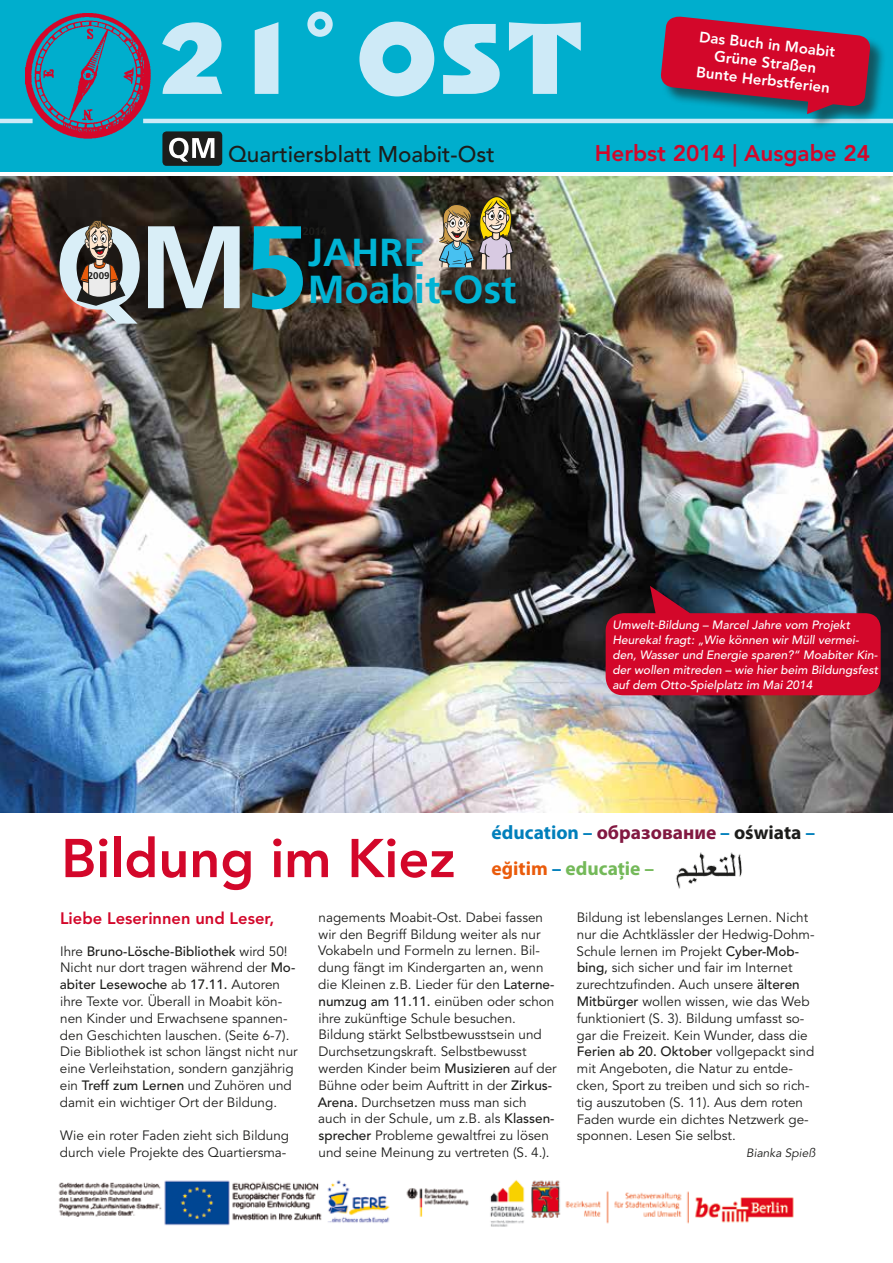
<style>
.page{position:relative;width:893px;height:1263px;background:#fff}
.page>*{position:absolute;margin:0;border:0;box-sizing:border-box;transform-origin:0 0}
.t1{font:700 120.75px "Frutiger 65";color:#00b4d5}
.t2{font:94.5px "Nimrod";color:#ceeaf7}
.t3{font:800 54px "Avenir LT Pro";color:#d3072a}
.t4{font:700 40.2px/36.9px "Frutiger 65";color:#00b4d5}
.t5{font:500 22.5px "Avenir LT Pro";color:#1d1d1b}
.t6{font:800 22.5px "Avenir LT Pro";color:#d3072a}
.t7{font:700 19.5px/36px "Myriad Pro";color:#007fbb}
.t8{font:800 16.5px "Avenir LT Pro";color:#d3072a}
.t9{font:800 15px/18px "Avenir LT Pro";color:#fff;text-align:center}
.t10{font:13.5px/16.8px "Avenir LT Pro";color:#1d1d1b}
.t11{font:500 13.5px "Avenir";color:#1d1d1b}
.t12{font:italic 500 12px/15px "Avenir";color:#fff}
.t13{font:italic 12px "Avenir LT Pro";color:#1d1d1b}
.t14{font:700 10.05px "Frutiger 65";color:#1d1d1b}
.s1{color:#821841}
.s2{color:#1d1d1b}
.s3{color:#ea5b0b}
.s4{color:#74b959}
.s5{font-family:"Avenir LT Pro";font-weight:400}
.s6{font-family:"Avenir";font-weight:500}
</style>
<div class="page">
<div style="left:0;top:0;width:893px;height:171px;background:#00aecd"></div>
<hr style="left:143px;top:119px;width:750px;height:4px;background:#ceeaf7">
<hr style="left:0;top:119px;width:33px;height:4px;background:#ceeaf7">
<img style="left:26px;top:13px;width:124px;height:125px">
<div style="left:162px;top:131px;width:60px;height:35px;background:#1d1d1b;border-radius:4px"></div>
<svg style="left:169px;top:138px;width:45px;height:24px"></svg>
<img style="left:0;top:176px;width:893px;height:636px">
<svg style="left:606px;top:586px;width:277px;height:109px;background:#aa1735"></svg>
<img style="left:675px;top:852px;width:67px;height:36px">
<img style="left:58px;top:1180px;width:736px;height:47px">
<svg style="left:148px;top:226px;width:92px;height:82px;background:#95a0a3"></svg>
<img style="left:439px;top:196px;width:75px;height:74px">
<img style="left:60px;top:220px;width:80px;height:104px">
<div style="left:662px;top:18px;width:225px;height:112px;background:#1d1d1b;opacity:.6"></div>
<svg style="left:661px;top:16px;width:210px;height:98px"></svg>
<h2 class="t2" style="left:156px;top:-8px;width:432px">21˚ OST</h2>
<p class="t9" style="left:700px;top:28px;width:138px;rotate:6deg">Das Buch in Moabit<br>Grüne Straßen<br>Bunte Herbstferien</p>
<p class="t14" style="left:88px;top:270px;width:23px">2009</p>
<h3 class="t5" style="left:228px;top:140px;width:268px">Quartiersblatt Moabit-Ost</h3>
<h3 class="t6" style="left:595px;top:140px;width:277px">Herbst 2014 | Ausgabe 24</h3>
<h1 class="t1" style="left:244px;top:199px;width:67px">5</h1>
<h3 class="t4" style="left:308px;top:233px;width:210px">JAHRE<br>Moabit-Ost</h3>
<p class="t12" style="left:612px;top:618px;width:267px">Umwelt-Bildung – Marcel Jahre vom Projekt Heureka! fragt: „Wie können wir Müll vermei&shy;den, Wasser und Energie sparen?“ Moabiter Kin&shy;der wollen mitreden – wie hier beim Bildungsfest auf dem Otto-Spielplatz im Mai 2014</p>
<h3 class="t3" style="left:61px;top:826px;width:396px">Bildung im Kiez</h3>
<h3 class="t7" style="left:492px;top:813px;width:325px">éducation – <span class="s1">oбразование</span> – <span class="s2">oświata</span> – <span class="s3">eğitim</span> – <span class="s4">educație –</span></h3>
<p class="t8" style="left:60px;top:908px;width:216px">Liebe Leserinnen und Leser,</p>
<p class="t11" style="left:60px;top:943px;width:229px"><span class="s5">Ihre</span> Bruno-Lösche-Bibliothek <span class="s5">wird 50!</span></p>
<p class="t10" style="left:60px;top:959px;width:237px">Nicht nur dort tragen während der <span class="s6">Mo-</span></p>
<p class="t11" style="left:60px;top:977px;width:222px">abiter Lesewoche <span class="s5">ab</span> 17.11. <span class="s5">Autoren</span></p>
<p class="t10" style="left:60px;top:993px;width:239px">ihre Texte vor. Überall in Moabit kön&shy;nen Kinder und Erwachsene spannen&shy;den Geschichten lauschen. (Seite 6-7).<br>Die Bibliothek ist schon längst nicht nur eine Verleihstation, sondern ganzjährig ein <span class="s6">Treff zum Lernen</span> und Zuhören und damit ein wichtiger Ort der Bildung.</p>
<p class="t10" style="left:60px;top:1127px;width:231px">Wie ein roter Faden zieht sich Bildung durch viele Projekte des Quartiersma-</p>
<p class="t10" style="left:318px;top:909px;width:240px">nagements Moabit-Ost. Dabei fassen wir den Begriff Bildung weiter als nur Vokabeln und Formeln zu lernen. Bil&shy;dung fängt im Kindergarten an, wenn die Kleinen z.B. Lieder für den <span class="s6">Laterne&shy;numzug am 11.11.</span> einüben oder schon ihre zukünftige Schule besuchen.<br>Bildung stärkt Selbstbewusstsein und Durchsetzungskraft. Selbstbewusst werden Kinder beim <span class="s6">Musizieren</span> auf der Bühne oder beim Auftritt in der <span class="s6">Zirkus-Arena.</span> Durchsetzen muss man sich auch in der Schule, um z.B. als <span class="s6">Klassen&shy;sprecher</span> Probleme gewaltfrei zu lösen und seine Meinung zu vertreten (S. 4.).</p>
<p class="t10" style="left:576px;top:909px;width:240px">Bildung ist lebenslanges Lernen. Nicht nur die Achtklässler der Hedwig-Dohm-Schule lernen im Projekt <span class="s6">Cyber-Mob&shy;bing,</span> sich sicher und fair im Internet zurechtzufinden. Auch unsere <span class="s6">älteren Mitbürger</span> wollen wissen, wie das Web funktioniert (S. 3). Bildung umfasst so&shy;gar die Freizeit. Kein Wunder, dass die</p>
<p class="t11" style="left:577px;top:1044px;width:239px">Ferien ab 20. Oktober <span class="s5">vollgepackt sind</span></p>
<p class="t10" style="left:576px;top:1060px;width:235px">mit Angeboten<span class="s6">,</span> die Natur zu entde&shy;cken, Sport zu treiben und sich so rich&shy;tig auszutoben (S. 11). Aus dem roten Faden wurde ein dichtes Netzwerk ge&shy;sponnen. Lesen Sie selbst.</p>
<p class="t13" style="left:746px;top:1146px;width:71px">Bianka Spieß</p>
</div>
